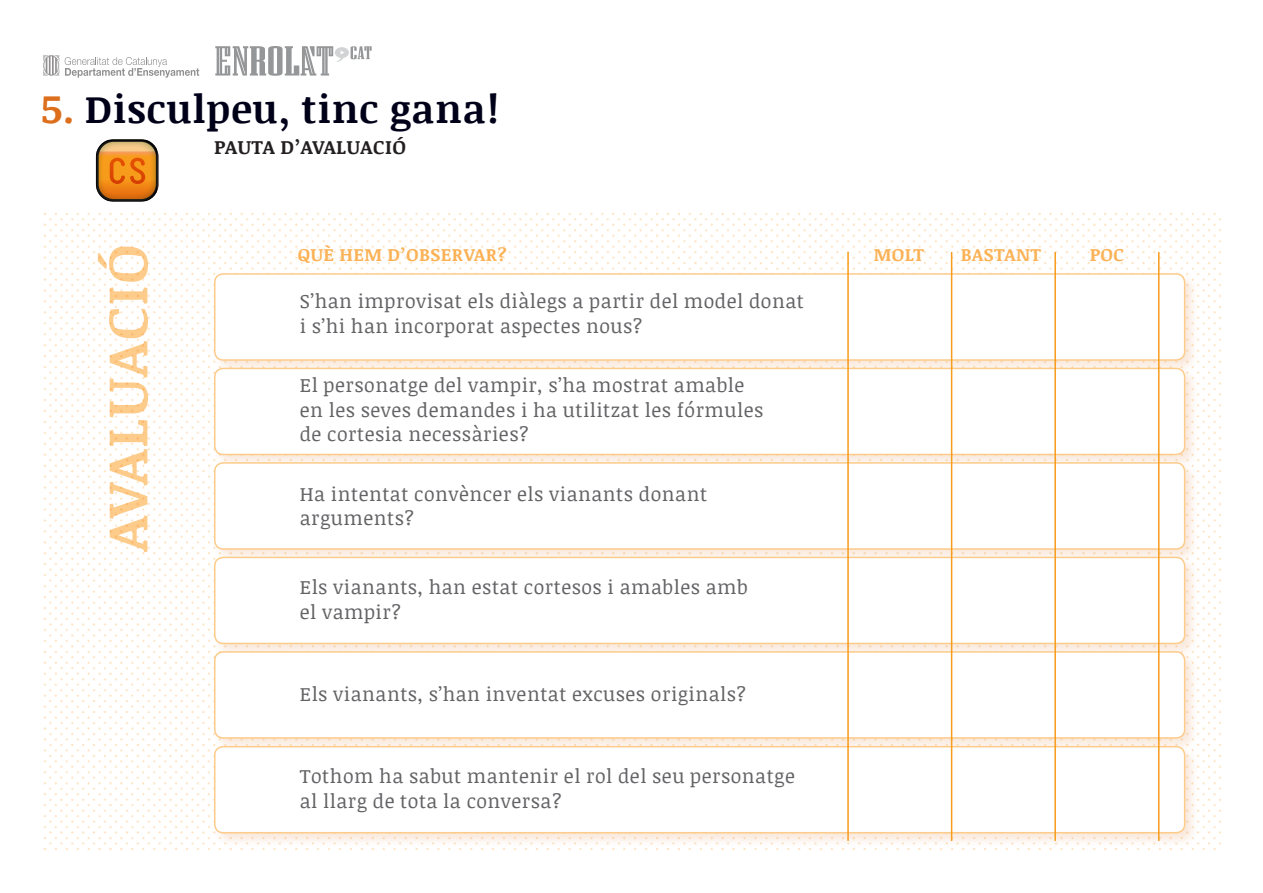
<style>
.page{position:relative;width:1263px;height:893px;background:#fff}
.page>*{position:absolute;margin:0;border:0;box-sizing:border-box;transform-origin:0 0}
.t1{font:700 57px "Noticia Text";letter-spacing:.025em;color:#fdcb8a}
.TITOL_FITXA{font:700 39px "Noticia Text";letter-spacing:.025em;color:#000119}
.Text_Avaluació{font:19.5px/24.6px "Noticia Text";letter-spacing:.025em;color:#636366}
.Cos_de_Text{font:700 19.5px "Noticia Text";letter-spacing:.025em;color:#231f20}
.Cos_de_Text-2{font:700 18px "Noticia Text";letter-spacing:.025em;color:#fbb256}
.s1{font-size:40.5px;color:#dd6e1c}
</style>
<div class="page">
<img style="left:44px;top:213px;width:1176px;height:637px">
<div style="left:212px;top:271px;width:987px;height:577px;background:#dd6e1c;opacity:.15"></div>
<div style="left:215px;top:274px;width:969px;height:86px;background:#fff;border-radius:9px"></div>
<div style="left:214px;top:273px;width:971px;height:88px;border:2px solid #fdcb8a;border-radius:9px"></div>
<div style="left:215px;top:368px;width:969px;height:86px;background:#fff;border-radius:9px"></div>
<div style="left:214px;top:368px;width:971px;height:87px;border:2px solid #fdcb8a;border-radius:9px"></div>
<div style="left:215px;top:463px;width:969px;height:86px;background:#fff;border-radius:9px"></div>
<div style="left:214px;top:462px;width:971px;height:88px;border:2px solid #fdcb8a;border-radius:9px"></div>
<div style="left:215px;top:557px;width:969px;height:86px;background:#fff;border-radius:9px"></div>
<div style="left:214px;top:557px;width:971px;height:87px;border:2px solid #fdcb8a;border-radius:9px"></div>
<div style="left:215px;top:652px;width:969px;height:86px;background:#fff;border-radius:9px"></div>
<div style="left:214px;top:651px;width:971px;height:88px;border:2px solid #fdcb8a;border-radius:9px"></div>
<div style="left:215px;top:747px;width:969px;height:86px;background:#fff;border-radius:9px"></div>
<div style="left:214px;top:746px;width:971px;height:87px;border:2px solid #fdcb8a;border-radius:9px"></div>
<hr style="left:1158px;top:252px;width:1px;height:589px;background:#f89c1c">
<hr style="left:1054px;top:252px;width:2px;height:589px;background:#f89c1c">
<hr style="left:951px;top:252px;width:1px;height:589px;background:#f89c1c">
<hr style="left:847px;top:252px;width:2px;height:589px;background:#f89c1c">
<svg style="left:65px;top:57px;width:134px;height:21px"></svg>
<svg style="left:43px;top:55px;width:16px;height:21px"></svg>
<svg style="left:215px;top:46px;width:157px;height:30px"></svg>
<div style="left:96px;top:139px;width:63px;height:63px;border:3px solid #231f20;border-radius:16px"></div>
<svg style="left:97px;top:140px;width:60px;height:60px;background:#d4832d"></svg>
<p class="TITOL_FITXA" style="left:41px;top:81px;width:459px"><span class="s1">5.</span> Disculpeu, tinc gana!</p>
<h1 class="t1" style="left:86px;top:551px;width:308px;rotate:-90deg">AVALUACIÓ</h1>
<p class="Cos_de_Text" style="left:214px;top:133px;width:193px">PAUTA D’AVALUACIÓ</p>
<p class="Cos_de_Text-2" style="left:298px;top:241px;width:210px">QUÈ HEM D’OBSERVAR?</p>
<p class="Cos_de_Text-2" style="left:874px;top:241px;width:52px">MOLT</p>
<p class="Cos_de_Text-2" style="left:961px;top:241px;width:82px">BASTANT</p>
<p class="Cos_de_Text-2" style="left:1090px;top:241px;width:36px">POC</p>
<p class="Text_Avaluació" style="left:300px;top:288px;width:506px">S’han improvisat els diàlegs a partir del model donat i s’hi han incorporat aspectes nous?</p>
<p class="Text_Avaluació" style="left:300px;top:372px;width:465px">El personatge del vampir, s’ha mostrat amable en les seves demandes i ha utilitzat les fórmules de cortesia necessàries?</p>
<p class="Text_Avaluació" style="left:300px;top:481px;width:409px">Ha intentat convèncer els vianants donant arguments?</p>
<p class="Text_Avaluació" style="left:300px;top:574px;width:449px">Els vianants, han estat cortesos i amables amb el vampir?</p>
<p class="Text_Avaluació" style="left:300px;top:681px;width:448px">Els vianants, s’han inventat excuses originals?</p>
<p class="Text_Avaluació" style="left:300px;top:763px;width:497px">Tothom ha sabut mantenir el rol del seu personatge al llarg de tota la conversa?</p>
</div>
